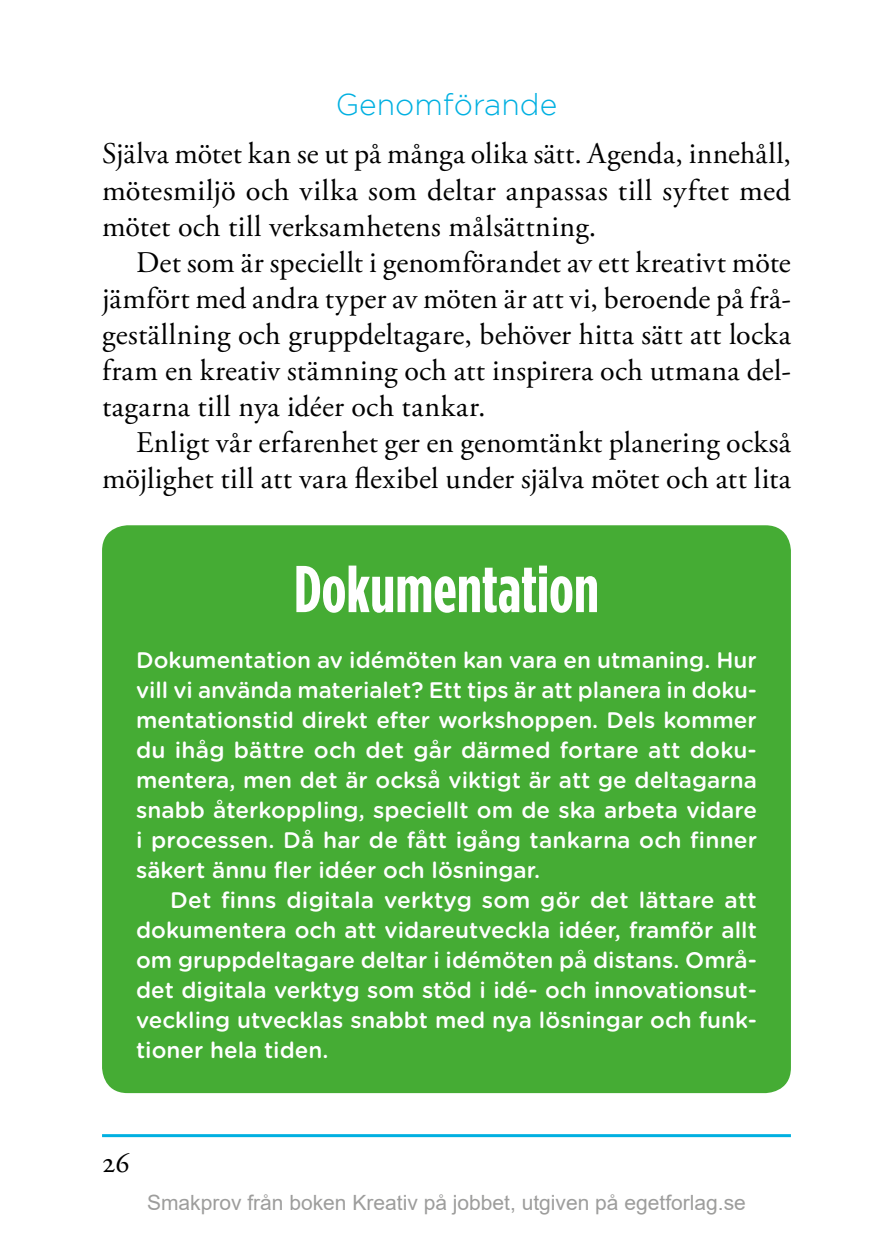
<style>
.page{position:relative;width:893px;height:1259px;background:#fff}
.page>*{position:absolute;margin:0;border:0;box-sizing:border-box;transform-origin:0 0}
.t1{font:700 66px "Gotham Condensed";color:#fff}
.t2{font:30px/36px "Adobe Garamond Pro";letter-spacing:.01em;color:#000;text-align:justify}
.t3{font:300 30px "Gotham";color:#00b0e1}
.t4{font:500 22.5px/30px "Gotham Rounded";color:#fff;text-align:justify}
.t5{font:21px "Arial";color:#9d9d9c}
</style>
<div class="page">
<hr style="left:102px;top:1134px;width:689px;height:3px;background:#00b0e1">
<div style="left:102px;top:525px;width:689px;height:568px;background:#45ac34;border-radius:26px"></div>
<h2 class="t3" style="left:336px;top:88px;width:223px">Genomförande</h2>
<h2 class="t2" style="left:102px;top:137px;width:690px">Själva mötet kan se ut på många olika sätt. Agenda, innehåll, mötesmiljö och vilka som deltar anpassas till syftet med mötet och till verksamhetens målsättning.</h2>
<p class="t2" style="left:102px;top:245px;width:690px;text-indent:34px">Det som är speciellt i genomförandet av ett kreativt möte jämfört med andra typer av möten är att vi, beroende på frå&shy;geställning och gruppdeltagare, behöver hitta sätt att locka fram en kreativ stämning och att inspirera och utmana del&shy;tagarna till nya idéer och tankar.</p>
<h2 class="t2" style="left:102px;top:425px;width:690px;text-align:right">Enligt vår erfarenhet ger en genomtänkt planering också möjlighet till att vara flexibel under själva mötet och att lita</h2>
<h1 class="t1" style="left:294px;top:550px;width:306px">Dokumentation</h1>
<p class="t4" style="left:136px;top:644px;width:623px">Dokumentation av idémöten kan vara en utmaning. Hur vill vi använda materialet? Ett tips är att planera in doku&shy;mentationstid direkt efter workshoppen. Dels kommer du ihåg bättre och det går därmed fortare att doku&shy;mentera, men det är också viktigt är att ge deltagarna snabb återkoppling, speciellt om de ska arbeta vidare i processen. Då har de fått igång tankarna och finner säkert ännu fler idéer och lösningar.</p>
<p class="t4" style="left:136px;top:884px;width:622px;text-indent:34px">Det finns digitala verktyg som gör det lättare att dokumentera och att vidareutveckla idéer, framför allt om gruppdeltagare deltar i idémöten på distans. Områ&shy;det digitala verktyg som stöd i idé- och innovationsut&shy;veckling utvecklas snabbt med nya lösningar och funk&shy;tioner hela tiden.</p>
<h2 class="t2" style="left:102px;top:1145px;width:29px">26</h2>
<p class="t5" style="left:147px;top:1188px;width:600px">Smakprov från boken Kreativ på jobbet, utgiven på egetforlag.se</p>
</div>
